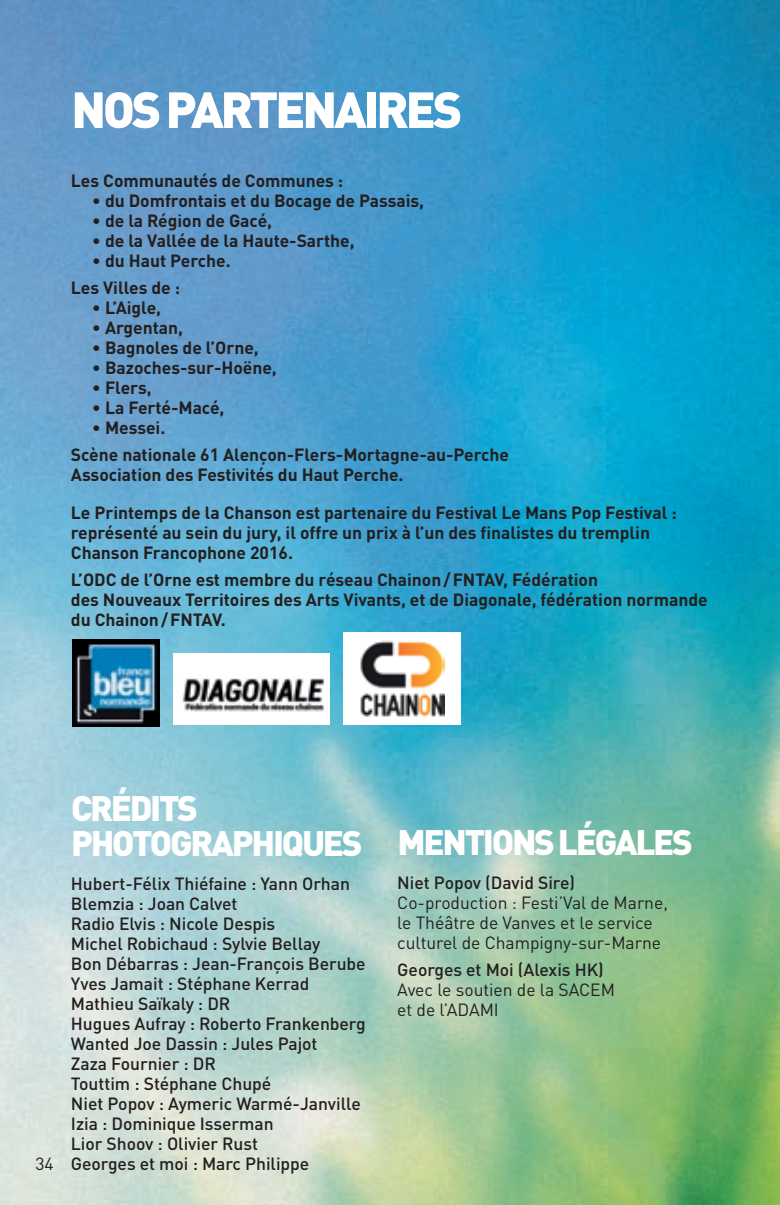
<style>
.page{position:relative;width:780px;height:1205px;background:#fff}
.page>*{position:absolute;margin:0;border:0;box-sizing:border-box;transform-origin:0 0}
.t1{font:900 50px "DIN Pro";letter-spacing:-.065em;color:#fff}
.t2{font:900 35px/34.8px "DIN Pro";letter-spacing:-.065em;color:#fff}
.t3{font:700 17.5px/20px "DIN Pro";letter-spacing:-.005em;color:#231f20}
.t4{font:500 17.5px/20px "DIN Pro";letter-spacing:-.005em;color:#231f20}
.t5{font:17.5px/20px "DIN Pro";letter-spacing:-.005em;color:#231f20}
.t6{font:17.5px "DIN";color:#231f20}
</style>
<div class="page">
<img style="left:0;top:0;width:780px;height:1205px">
<img style="left:72px;top:639px;width:87px;height:87px">
<div style="left:343px;top:632px;width:117px;height:92px;background:#fff"></div>
<img style="left:360px;top:640px;width:85px;height:77px">
<img style="left:173px;top:654px;width:156px;height:70px">
<h1 class="t1" style="left:71px;top:67px;width:392px">NOS PARTENAIRES</h1>
<p class="t3" style="left:71px;top:169px;width:274px">Les communautés de communes :</p>
<p class="t3" style="left:92px;top:189px;width:333px">• du Domfrontais et du Bocage de Passais,</p>
<p class="t3" style="left:92px;top:209px;width:181px">• de la région de gacé,</p>
<p class="t3" style="left:92px;top:229px;width:264px">• de la Vallée de la Haute-Sarthe,</p>
<p class="t3" style="left:71px;top:245px;width:161px;line-height:27px;text-indent:21px">• du Haut Perche.<br>Les Villes de :</p>
<p class="t3" style="left:92px;top:296px;width:70px">• L’Aigle,</p>
<p class="t3" style="left:92px;top:316px;width:92px">• Argentan,</p>
<p class="t3" style="left:92px;top:336px;width:168px">• Bagnoles de l’Orne,</p>
<p class="t3" style="left:92px;top:356px;width:186px">• Bazoches-sur-Hoëne,</p>
<p class="t3" style="left:92px;top:376px;width:61px">• Flers,</p>
<p class="t3" style="left:92px;top:396px;width:134px">• La Ferté-Macé,</p>
<p class="t3" style="left:71px;top:412px;width:439px;line-height:27px;text-indent:21px">• Messei.<br>Scène nationale 61 Alençon-Flers-Mortagne-au-Perche</p>
<p class="t3" style="left:71px;top:454px;width:607px;line-height:37.8px">Association des Festivités du Haut Perche.<br>Le Printemps de la chanson est partenaire du Festival Le Mans Pop Festival :</p>
<p class="t3" style="left:71px;top:521px;width:580px">représenté au sein du jury, il offre un prix à l’un des finalistes du tremplin chanson Francophone 2016.</p>
<p class="t3" style="left:71px;top:568px;width:638px">L’ODc de l’Orne est membre du réseau chainon / FntAV, Fédération<br>des nouveaux territoires des Arts Vivants, et de Diagonale, fédération normande du chainon / FntAV.</p>
<p class="t6" style="left:35px;top:1152px;width:20px">34</p>
<h2 class="t2" style="left:71px;top:786px;width:623px">CRÉDITS<br>PHOTOGRAPHIQUES MENTIONS LÉGALES</h2>
<p class="t4" style="left:71px;top:871px;width:296px">Hubert-Félix Thiéfaine : Yann Orhan<br>Blemzia : Joan Calvet<br>Radio Elvis : Nicole Despis<br>Michel Robichaud : Sylvie Bellay<br>Bon Débarras : Jean-François Berube<br>Yves Jamait : Stéphane Kerrad<br>Mathieu Saïkaly : DR<br>Hugues Aufray : Roberto Frankenberg<br>Wanted Joe Dassin : Jules Pajot<br>Zaza Fournier : DR<br>Touttim : Stéphane Chupé<br>Niet Popov : Aymeric Warmé-Janville<br>Izia : Dominique Isserman<br>Lior Shoov : Olivier Rust<br>Georges et moi : Marc Philippe</p>
<p class="t4" style="left:397px;top:870px;width:179px">Niet Popov (David Sire)</p>
<p class="t5" style="left:397px;top:891px;width:272px">Co-production : Festi’Val de Marne, le Théâtre de Vanves et le service culturel de Champigny-sur-Marne</p>
<p class="t4" style="left:397px;top:958px;width:208px">Georges et Moi (Alexis HK)</p>
<p class="t5" style="left:397px;top:978px;width:219px">Avec le soutien de la SACEM et de l’ADAMI</p>
</div>
